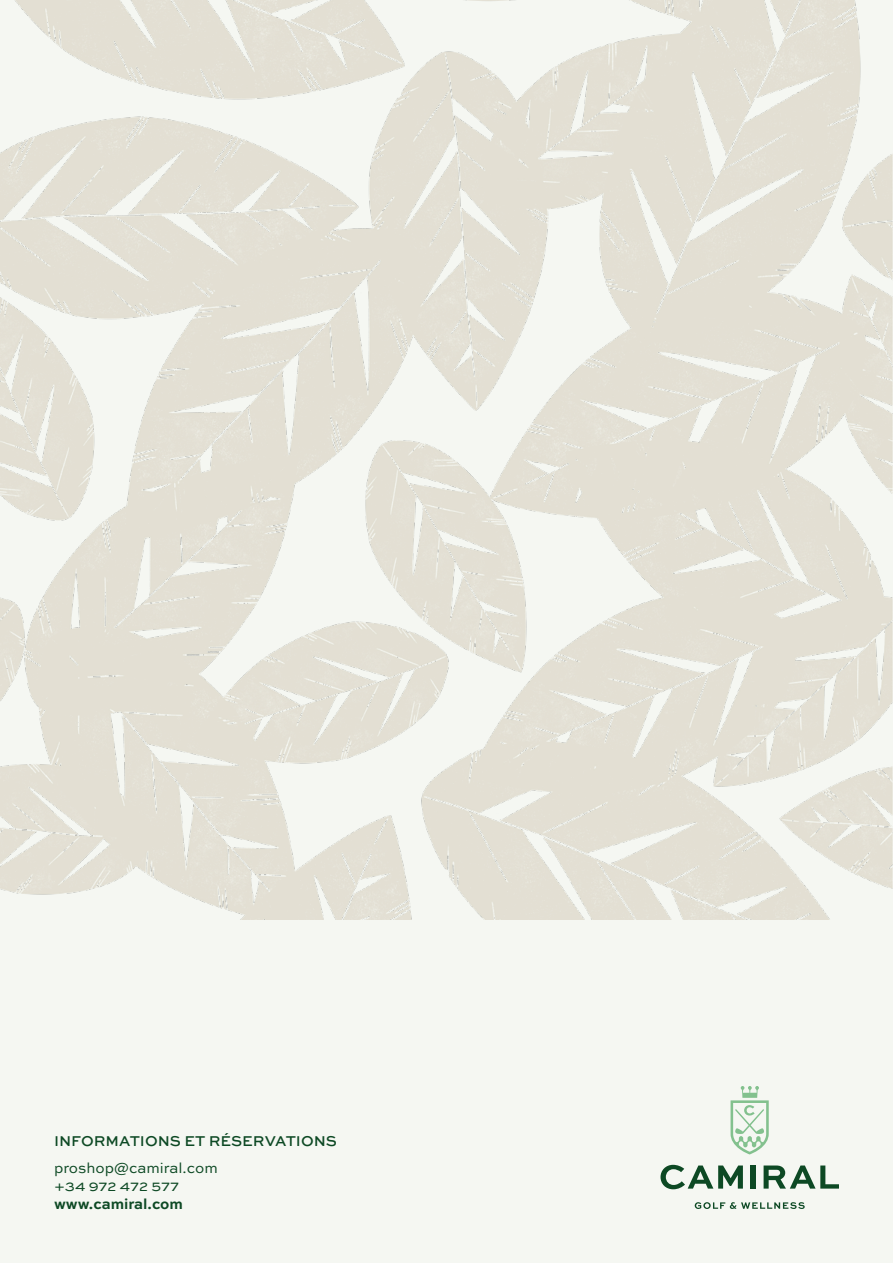
<style>
.page{position:relative;width:893px;height:1263px;background:#f5f7f2}
.page>*{position:absolute;margin:0;border:0;box-sizing:border-box;transform-origin:0 0}
.t1{font:15px/18px "Sweet Sans Pro";color:#0d4924}
.t2{font:500 15px "Sweet Sans Pro";color:#0d4924}
.t3{font:700 15px "Sweet Sans Pro";color:#0d4924}
</style>
<div class="page">
<img style="left:0;top:0;width:893px;height:919px">
<svg style="left:660px;top:1165px;width:83px;height:24px"></svg>
<svg style="left:764px;top:1165px;width:75px;height:23px"></svg>
<div style="left:751px;top:1165px;width:5px;height:23px;background:#0d4924"></div>
<svg style="left:695px;top:1202px;width:110px;height:7px"></svg>
<svg style="left:731px;top:1086px;width:38px;height:68px"></svg>
<p class="t2" style="left:54px;top:1130px;width:284px">INFORMATIONS ET RÉSERVATIONS</p>
<p class="t1" style="left:54px;top:1158px;width:165px">proshop@camiral.com +34 972 472 577</p>
<p class="t3" style="left:54px;top:1192px;width:131px">www.camiral.com</p>
</div>
